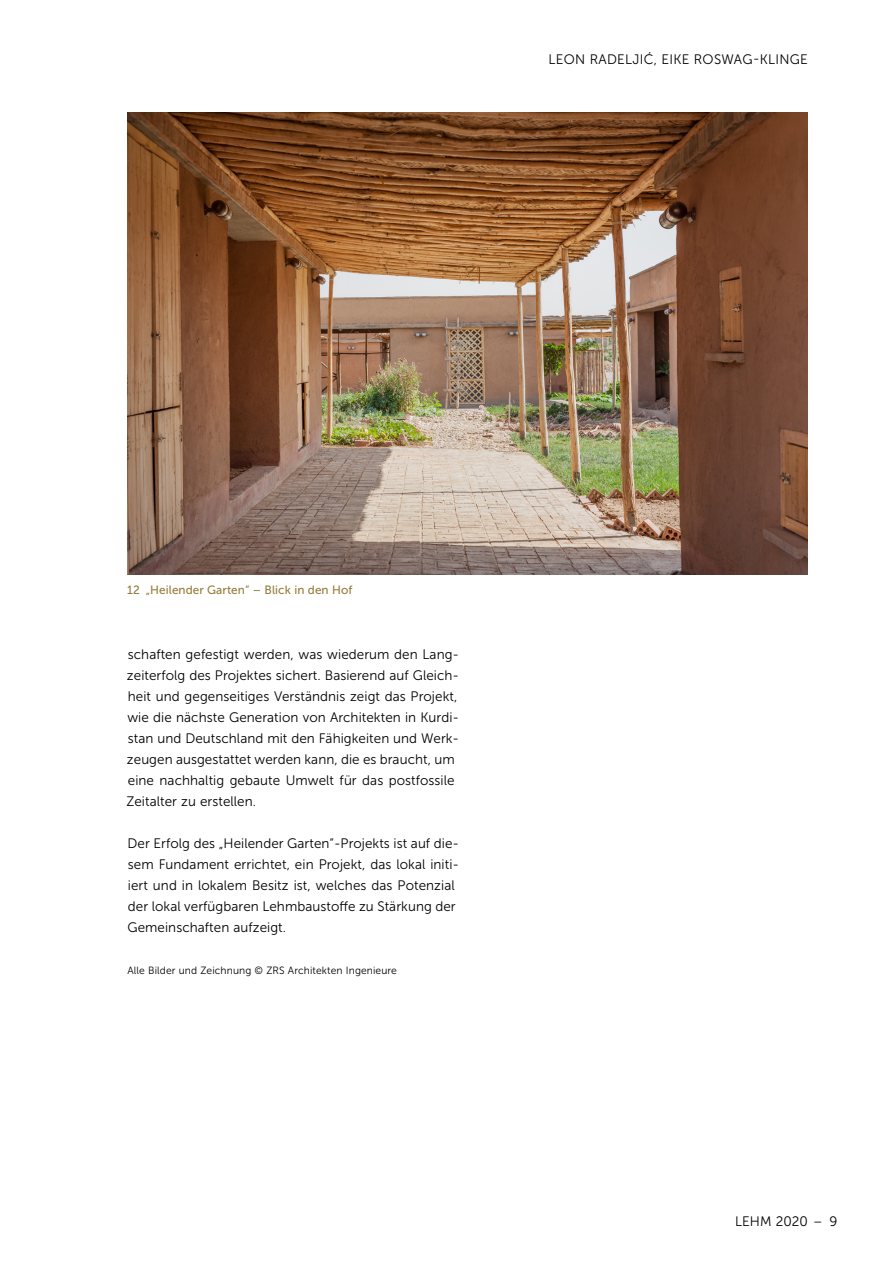
<style>
.page{position:relative;width:893px;height:1263px;background:#fff}
.page>*{position:absolute;margin:0;border:0;box-sizing:border-box;transform-origin:0 0}
.t1{font:13.65px/21px "Museo Sans 300";letter-spacing:.005em;color:#000}
.t2{font:12px "Museo Sans 500";letter-spacing:.005em;color:#967d3a}
.t3{font:10.5px "Museo Sans 300";letter-spacing:.01em;color:#000}
</style>
<div class="page">
<img style="left:128px;top:113px;width:680px;height:461px">
<p class="t1" style="left:549px;top:49px;width:261px">LEON RADELJIĆ, EIKE ROSWAG-KLINGE</p>
<p class="t2" style="left:127px;top:583px;width:227px">12 „Heilender Garten“ – Blick in den Hof</p>
<p class="t1" style="left:126px;top:643px;width:334px">schaften gefestigt werden, was wiederum den Lang&shy;zeiterfolg des Projektes sichert. Basierend auf Gleich&shy;heit und gegenseitiges Verständnis zeigt das Projekt, wie die nächste Generation von Architekten in Kurdi&shy;stan und Deutschland mit den Fähigkeiten und Werk&shy;zeugen ausgestattet werden kann, die es braucht, um eine nachhaltig gebaute Umwelt für das postfossile Zeitalter zu erstellen.</p>
<p class="t1" style="left:127px;top:832px;width:333px">Der Erfolg des „Heilender Garten“-Projekts ist auf die&shy;sem Fundament errichtet, ein Projekt, das lokal initi&shy;iert und in lokalem Besitz ist, welches das Potenzial der lokal verfügbaren Lehmbaustoffe zu Stärkung der Gemeinschaften aufzeigt.</p>
<p class="t3" style="left:127px;top:964px;width:271px">Alle Bilder und Zeichnung © ZRS Architekten Ingenieure</p>
<p class="t1" style="left:735px;top:1210px;width:104px">LEHM 2020 – 9</p>
</div>
